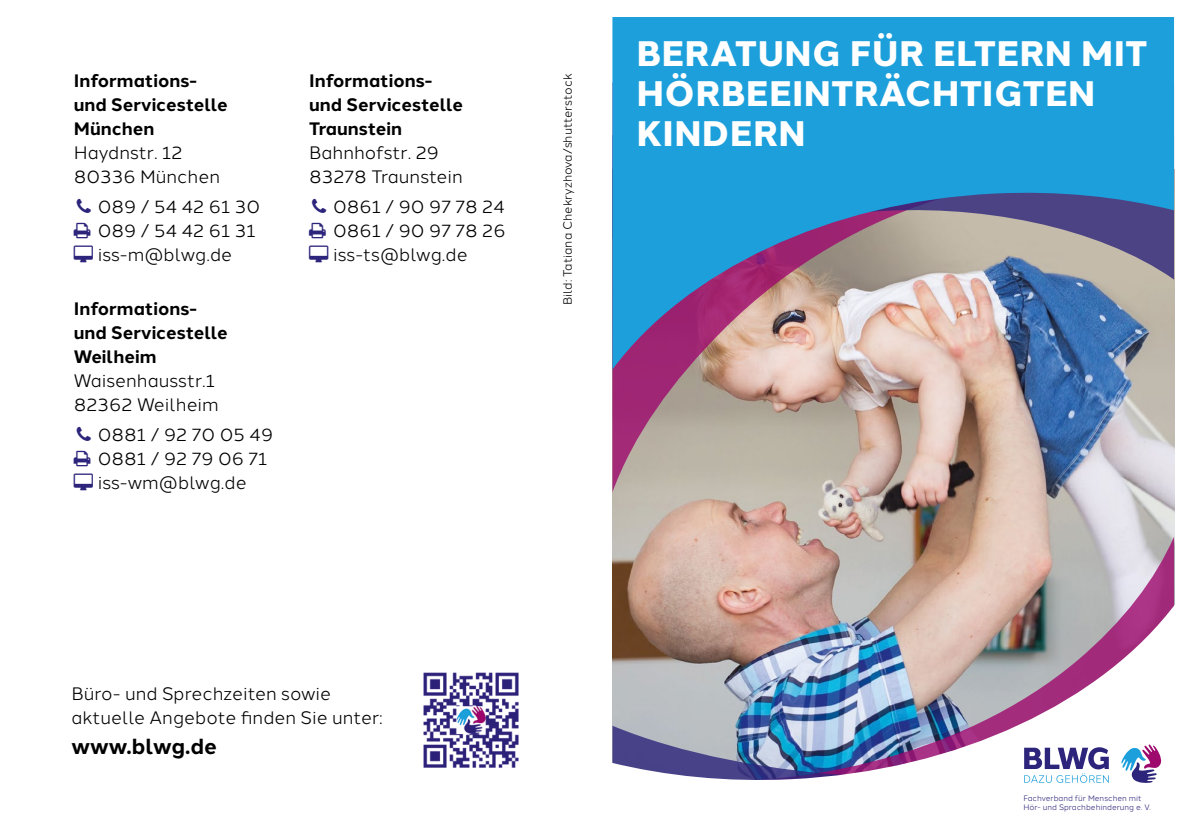
<style>
.page{position:relative;width:1191px;height:840px;background:#fff}
.page>*{position:absolute;margin:0;border:0;box-sizing:border-box;transform-origin:0 0}
.t1{font:800 35.4px/40.2px "Halcom";letter-spacing:.01em;color:#fff}
.t2{font:700 21.8px "Halcom";letter-spacing:-.005em;color:#000}
.t3{font:18px/24px "Halcom";color:#000}
.t4{font:700 18px/24px "Halcom";color:#000}
.t5{font:12px "Halcom";color:#000}
.t6{font:7.8px/9.8px "Halcom";color:#2d257b}
</style>
<div class="page">
<img style="left:612px;top:492px;width:562px;height:110px">
<img style="left:612px;top:369px;width:562px;height:123px">
<svg style="left:612px;top:17px;width:562px;height:352px;background:#4f97c2"></svg>
<svg style="left:660px;top:536px;width:514px;height:66px;background:#cbb1aa"></svg>
<img style="left:612px;top:602px;width:563px;height:181px">
<svg style="left:1024px;top:746px;width:84px;height:36px"></svg>
<svg style="left:1121px;top:744px;width:40px;height:38px"></svg>
<img style="left:423px;top:672px;width:96px;height:96px">
<p class="t4" style="left:74px;top:68px;width:155px">Informations&shy;und Servicestelle<br>München</p>
<p class="t3" style="left:74px;top:139px;width:148px">Haydnstr. 12<br>80336 München</p>
<p class="t3" style="left:98px;top:193px;width:164px">089 / 54 42 61 30<br>089 / 54 42 61 31 iss-m@blwg.de</p>
<p class="t4" style="left:74px;top:295px;width:155px">Informations&shy;und Servicestelle<br>Weilheim</p>
<p class="t3" style="left:74px;top:366px;width:147px">Waisenhausstr.1<br>82362 Weilheim</p>
<p class="t3" style="left:98px;top:420px;width:177px">0881 / 92 70 05 49<br>0881 / 92 79 06 71 iss-wm@blwg.de</p>
<p class="t4" style="left:309px;top:68px;width:155px">Informations&shy;und Servicestelle<br>Traunstein</p>
<p class="t3" style="left:309px;top:139px;width:155px">Bahnhofstr. 29<br>83278 Traunstein</p>
<p class="t3" style="left:333px;top:193px;width:174px;text-align:justify">0861 / 90 97 78 24<br>0861 / 90 97 78 26 iss-ts@blwg.de</p>
<p class="t5" style="left:558px;top:305px;width:232px;rotate:-90deg">Bild: Tatiana Chekryzhova/shutterstock</p>
<h1 class="t1" style="left:636px;top:31px;width:513px">BERATUNG FÜR ELTERN MIT<br>HÖRBEEINTRÄCHTIGTEN<br>KINDERN</h1>
<p class="t3" style="left:71px;top:679px;width:313px">Büro- und Sprechzeiten sowie aktuelle Angebote finden Sie unter:</p>
<p class="t2" style="left:71px;top:728px;width:147px">www.blwg.de</p>
<p class="t6" style="left:1023px;top:791px;width:129px">Fachverband für Menschen mit<br>Hör- und Sprachbehinderung e. V.</p>
</div>
